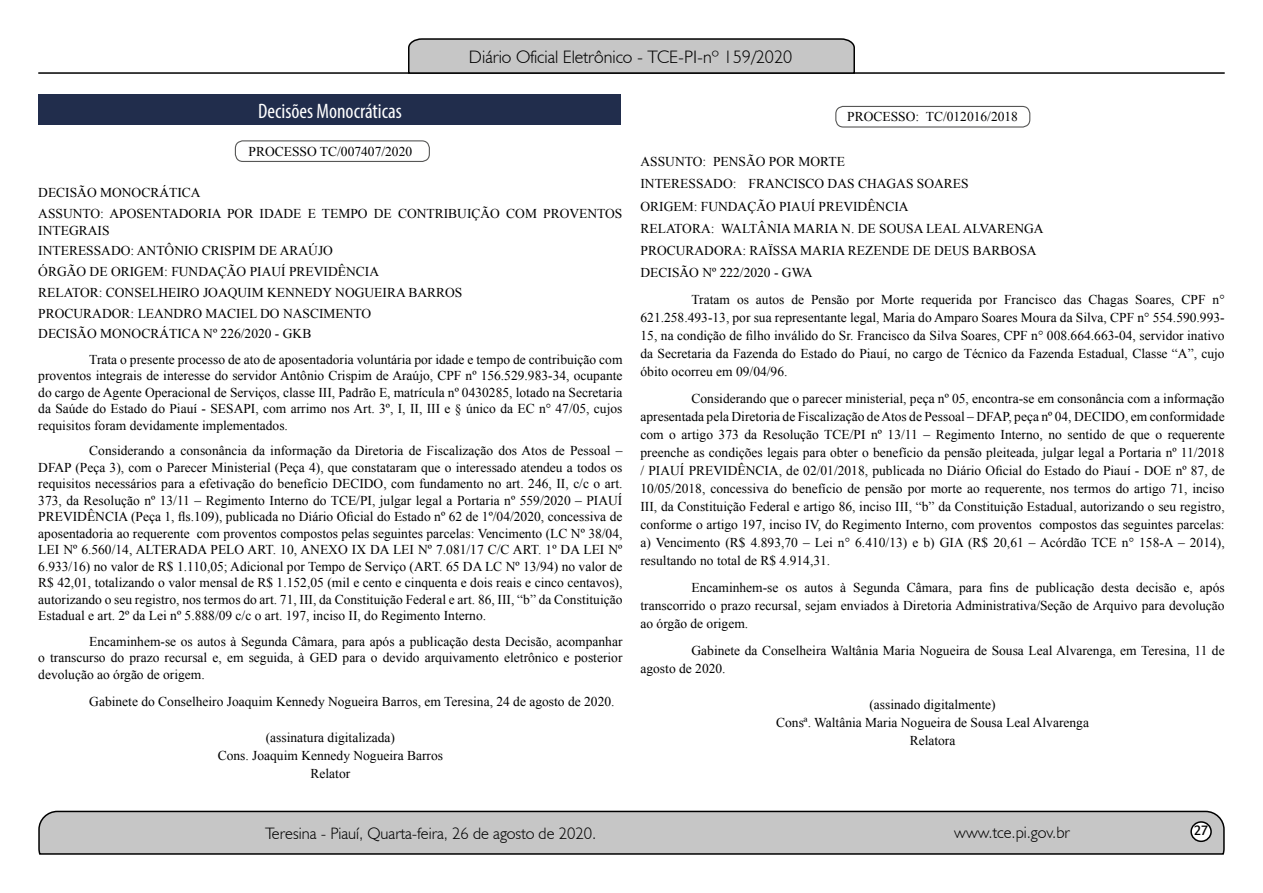
<style>
.page{position:relative;width:1263px;height:893px;background:#fff}
.page>*{position:absolute;margin:0;border:0;box-sizing:border-box;transform-origin:0 0}
.t1{font:condensed 21px "Myriad Pro";color:#fff}
.t2{font:300 18px "Humanist 521 BT";color:#000}
.t3{font:300 16.5px "Humanist 521 BT";color:#000}
.t4{font:15px "Estrangelo Edessa";color:#000}
.t5{font:13.5px/18px "Times New Roman";color:#000;text-align:justify}
</style>
<div class="page">
<svg style="left:38px;top:810px;width:1187px;height:45px;background:#b9b9b9"></svg>
<div style="left:1191px;top:822px;width:20px;height:19px;background:#fff;border-radius:50%"></div>
<div style="left:1190px;top:821px;width:22px;height:21px;border:2px solid #000;border-radius:50%"></div>
<hr style="left:38px;top:72px;width:1187px;height:2px;background:#000">
<svg style="left:407px;top:38px;width:449px;height:36px;background:#b4b4b4"></svg>
<div style="left:39px;top:94px;width:582px;height:31px;background:#212d4c"></div>
<div style="left:835px;top:106px;width:195px;height:22px;border:1px solid #575756;border-radius:8px"></div>
<div style="left:235px;top:140px;width:195px;height:22px;border:1px solid #575756;border-radius:8px"></div>
<h2 class="t2" style="left:469px;top:46px;width:325px">Diário Oficial Eletrônico - TCE-PI-nº 159/2020</h2>
<h1 class="t1" style="left:258px;top:98px;width:145px">Decisões Monocráticas</h1>
<p class="t5" style="left:249px;top:142px;width:165px">PROCESSO TC/007407/2020</p>
<p class="t5" style="left:38px;top:182px;width:586px;line-height:20.7px">DECISÃO MONOCRÁTICA<br>ASSUNTO: APOSENTADORIA POR IDADE E TEMPO DE CONTRIBUIÇÃO COM PROVENTOS</p>
<p class="t5" style="left:38px;top:219px;width:426px;line-height:20.7px;text-align:left">INTEGRAIS<br>INTERESSADO: ANTÔNIO CRISPIM DE ARAÚJO<br>ÓRGÃO DE ORIGEM: FUNDAÇÃO PIAUÍ PREVIDÊNCIA<br>RELATOR: CONSELHEIRO JOAQUIM KENNEDY NOGUEIRA BARROS PROCURADOR: LEANDRO MACIEL DO NASCIMENTO<br>DECISÃO MONOCRÁTICA Nº 226/2020 - GKB</p>
<p class="t5" style="left:38px;top:351px;width:586px;line-height:16.5px;text-indent:51px">Trata o presente processo de ato de aposentadoria voluntária por idade e tempo de contribuição com proventos integrais de interesse do servidor Antônio Crispim de Araújo, CPF nº 156.529.983-34, ocupante do cargo de Agente Operacional de Serviços, classe III, Padrão E, matrícula nº 0430285, lotado na Secretaria da Saúde do Estado do Piauí - SESAPI, com arrimo nos Art. 3º, I, II, III e § único da EC n° 47/05, cujos requisitos foram devidamente implementados.</p>
<p class="t5" style="left:38px;top:442px;width:586px;line-height:16.5px;text-indent:51px">Considerando a consonância da informação da Diretoria de Fiscalização dos Atos de Pessoal – DFAP (Peça 3), com o Parecer Ministerial (Peça 4), que constataram que o interessado atendeu a todos os requisitos necessários para a efetivação do benefício DECIDO, com fundamento no art. 246, II, c/c o art.<br>373, da Resolução nº 13/11 – Regimento Interno do TCE/PI, julgar legal a Portaria nº 559/2020 – PIAUÍ PREVIDÊNCIA (Peça 1, fls.109), publicada no Diário Oficial do Estado nº 62 de 1º/04/2020, concessiva de aposentadoria ao requerente com proventos compostos pelas seguintes parcelas: Vencimento (LC Nº 38/04, LEI Nº 6.560/14, ALTERADA PELO ART. 10, ANEXO IX DA LEI Nº 7.081/17 C/C ART. 1º DA LEI Nº 6.933/16) no valor de R$ 1.110,05; Adicional por Tempo de Serviço (ART. 65 DA LC Nº 13/94) no valor de R$ 42,01, totalizando o valor mensal de R$ 1.152,05 (mil e cento e cinquenta e dois reais e cinco centavos), autorizando o seu registro, nos termos do art. 71, III, da Constituição Federal e art. 86, III, “b” da Constituição Estadual e art. 2º da Lei nº 5.888/09 c/c o art. 197, inciso II, do Regimento Interno.</p>
<p class="t5" style="left:38px;top:633px;width:586px;line-height:16.5px;text-indent:51px">Encaminhem-se os autos à Segunda Câmara, para após a publicação desta Decisão, acompanhar o transcurso do prazo recursal e, em seguida, à GED para o devido arquivamento eletrônico e posterior devolução ao órgão de origem.</p>
<p class="t5" style="left:89px;top:692px;width:527px">Gabinete do Conselheiro Joaquim Kennedy Nogueira Barros, em Teresina, 24 de agosto de 2020.</p>
<p class="t5" style="left:218px;top:728px;width:227px;text-align:center">(assinatura digitalizada)<br>Cons. Joaquim Kennedy Nogueira Barros<br>Relator</p>
<p class="t5" style="left:847px;top:108px;width:172px">PROCESSO: TC/012016/2018</p>
<p class="t5" style="left:640px;top:150px;width:405px;line-height:22.2px;text-align:left">ASSUNTO: PENSÃO POR MORTE<br>INTERESSADO: FRANCISCO DAS CHAGAS SOARES<br>ORIGEM: FUNDAÇÃO PIAUÍ PREVIDÊNCIA<br>RELATORA: WALTÂNIA MARIA N. DE SOUSA LEAL ALVARENGA PROCURADORA: RAÏSSA MARIA REZENDE DE DEUS BARBOSA DECISÃO Nº 222/2020 - GWA</p>
<p class="t5" style="left:640px;top:291px;width:586px;text-indent:51px">Tratam os autos de Pensão por Morte requerida por Francisco das Chagas Soares, CPF n° 621.258.493-13, por sua representante legal, Maria do Amparo Soares Moura da Silva, CPF n° 554.590.993- 15, na condição de filho inválido do Sr. Francisco da Silva Soares, CPF n° 008.664.663-04, servidor inativo da Secretaria da Fazenda do Estado do Piauí, no cargo de Técnico da Fazenda Estadual, Classe “A”, cujo óbito ocorreu em 09/04/96.</p>
<p class="t5" style="left:640px;top:389px;width:586px;text-indent:51px">Considerando que o parecer ministerial, peça nº 05, encontra-se em consonância com a informação apresentada pela Diretoria de Fiscalização de Atos de Pessoal – DFAP, peça nº 04, DECIDO, em conformidade com o artigo 373 da Resolução TCE/PI nº 13/11 – Regimento Interno, no sentido de que o requerente preenche as condições legais para obter o benefício da pensão pleiteada, julgar legal a Portaria nº 11/2018 / PIAUÍ PREVIDÊNCIA, de 02/01/2018, publicada no Diário Oficial do Estado do Piauí - DOE nº 87, de 10/05/2018, concessiva do benefício de pensão por morte ao requerente, nos termos do artigo 71, inciso III, da Constituição Federal e artigo 86, inciso III, “b” da Constituição Estadual, autorizando o seu registro, conforme o artigo 197, inciso IV, do Regimento Interno, com proventos compostos das seguintes parcelas: a) Vencimento (R$ 4.893,70 – Lei n° 6.410/13) e b) GIA (R$ 20,61 – Acórdão TCE n° 158-A – 2014), resultando no total de R$ 4.914,31.</p>
<p class="t5" style="left:640px;top:578px;width:586px;text-indent:51px">Encaminhem-se os autos à Segunda Câmara, para fins de publicação desta decisão e, após transcorrido o prazo recursal, sejam enviados à Diretoria Administrativa/Seção de Arquivo para devolução ao órgão de origem.</p>
<p class="t5" style="left:640px;top:641px;width:586px;text-indent:51px">Gabinete da Conselheira Waltânia Maria Nogueira de Sousa Leal Alvarenga, em Teresina, 11 de agosto de 2020.</p>
<p class="t5" style="left:776px;top:695px;width:314px;text-align:center">(assinado digitalmente)<br>Consª. Waltânia Maria Nogueira de Sousa Leal Alvarenga<br>Relatora</p>
<p class="t3" style="left:265px;top:823px;width:333px">Teresina - Piauí, Quarta-feira, 26 de agosto de 2020.</p>
<p class="t3" style="left:954px;top:822px;width:117px">www.tce.pi.gov.br</p>
<p class="t4" style="left:1194px;top:823px;width:16px">27</p>
</div>
